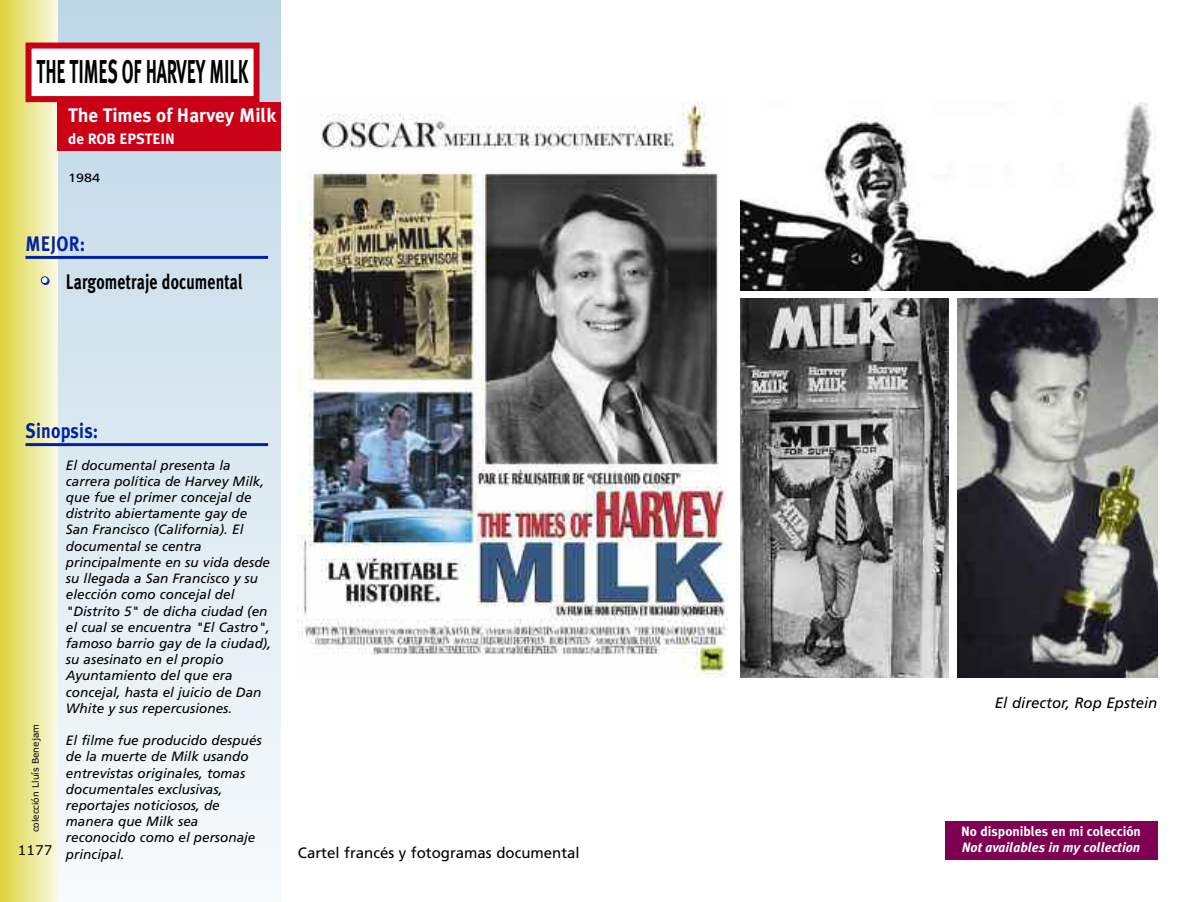
<style>
.page{position:relative;width:1200px;height:902px;background:#fff}
.page>*{position:absolute;margin:0;border:0;box-sizing:border-box;transform-origin:0 0}
.t1{font:700 33px "Meta Plus";letter-spacing:-.01em;color:#000;scale:.53 1}
.t2{font:700 21px "Meta Plus";letter-spacing:.01em;color:#000;scale:.75 1}
.t3{font:700 21px "Meta Plus";letter-spacing:.01em;color:#0022a3;scale:.85 1}
.t4{font:700 19.5px "Meta Plus";color:#fff}
.t5{font:15px "Frutiger";color:#000}
.t6{font:italic 15px "Frutiger";color:#000}
.t7{font:700 15px "Meta Plus";color:#fff}
.t8{font:italic 13.5px/16.2px "Frutiger";color:#000}
.t9{font:italic 700 13.5px "Meta Plus";color:#fff}
.t10{font:700 13.5px "Meta Plus";color:#fff}
.t11{font:13.5px "Verdana";color:#000}
.t12{font:12px "Frutiger";color:#000;scale:1.2 1}
.t13{font:9px "Verdana";color:#000}
.s1{font-family:"Futura";font-weight:800;font-size:18px;color:#fff}
</style>
<div class="page">
<div style="left:0;top:0;width:281px;height:901px;background:linear-gradient(to bottom,#bdd5e6,#f8fbfd)"></div>
<div style="left:0;top:0;width:57px;height:901px;background:linear-gradient(to right,#dad437,#f9f8e0)"></div>
<div style="left:32px;top:49px;width:221px;height:47px;background:#fff"></div>
<div style="left:26px;top:43px;width:233px;height:59px;border:6px solid #ca0016"></div>
<div style="left:57px;top:102px;width:224px;height:49px;background:#ca0016"></div>
<hr style="left:26px;top:256px;width:242px;height:3px;background:#0022a3">
<img style="left:298px;top:102px;width:429px;height:575px">
<img style="left:957px;top:298px;width:200px;height:379px">
<img style="left:740px;top:298px;width:208px;height:379px">
<img style="left:740px;top:102px;width:415px;height:189px">
<hr style="left:26px;top:443px;width:242px;height:3px;background:#0022a3">
<div style="left:944px;top:821px;width:213px;height:38px;background:#7f0052"></div>
<h1 class="t1" style="left:37px;top:52px;width:401px">THE TIMES OF HARVEY MILK</h1>
<h3 class="t4" style="left:68px;top:103px;width:209px">The Times of Harvey Milk</h3>
<p class="t7" style="left:68px;top:130px;width:108px">de ROB EPSTEIN</p>
<p class="t12" style="left:68px;top:172px;width:28px">1984</p>
<h2 class="t3" style="left:26px;top:231px;width:72px">MEJOR:</h2>
<h2 class="t2" style="left:37px;top:269px;width:276px"><span class="s1">•</span> Largometraje documental</h2>
<h2 class="t3" style="left:26px;top:418px;width:87px">Sinopsis:</h2>
<p class="t8" style="left:66px;top:458px;width:207px">El documental presenta la carrera política de Harvey Milk, que fue el primer concejal de distrito abiertamente gay de<br>San Francisco (California). El documental se centra principalmente en su vida desde su llegada a San Francisco y su elección como concejal del "Distrito 5" de dicha ciudad (en el cual se encuentra "El Castro", famoso barrio gay de la ciudad), su asesinato en el propio<br>Ayuntamiento del que era concejal, hasta el juicio de Dan<br>White y sus repercusiones.</p>
<p class="t8" style="left:66px;top:733px;width:197px">El filme fue producido después de la muerte de Milk usando entrevistas originales, tomas documentales exclusivas, reportajes noticiosos, de manera que Milk sea reconocido como el personaje principal.</p>
<p class="t13" style="left:30px;top:832px;width:110px;rotate:-90deg">colección Lluís Benejam</p>
<p class="t11" style="left:18px;top:841px;width:36px">1177</p>
<p class="t5" style="left:298px;top:846px;width:283px">Cartel francés y fotogramas documental</p>
<p class="t6" style="left:994px;top:696px;width:164px">El director, Rop Epstein</p>
<p class="t10" style="left:960px;top:823px;width:181px">No disponibles en mi colección</p>
<p class="t9" style="left:961px;top:839px;width:180px">Not availables in my collection</p>
</div>
